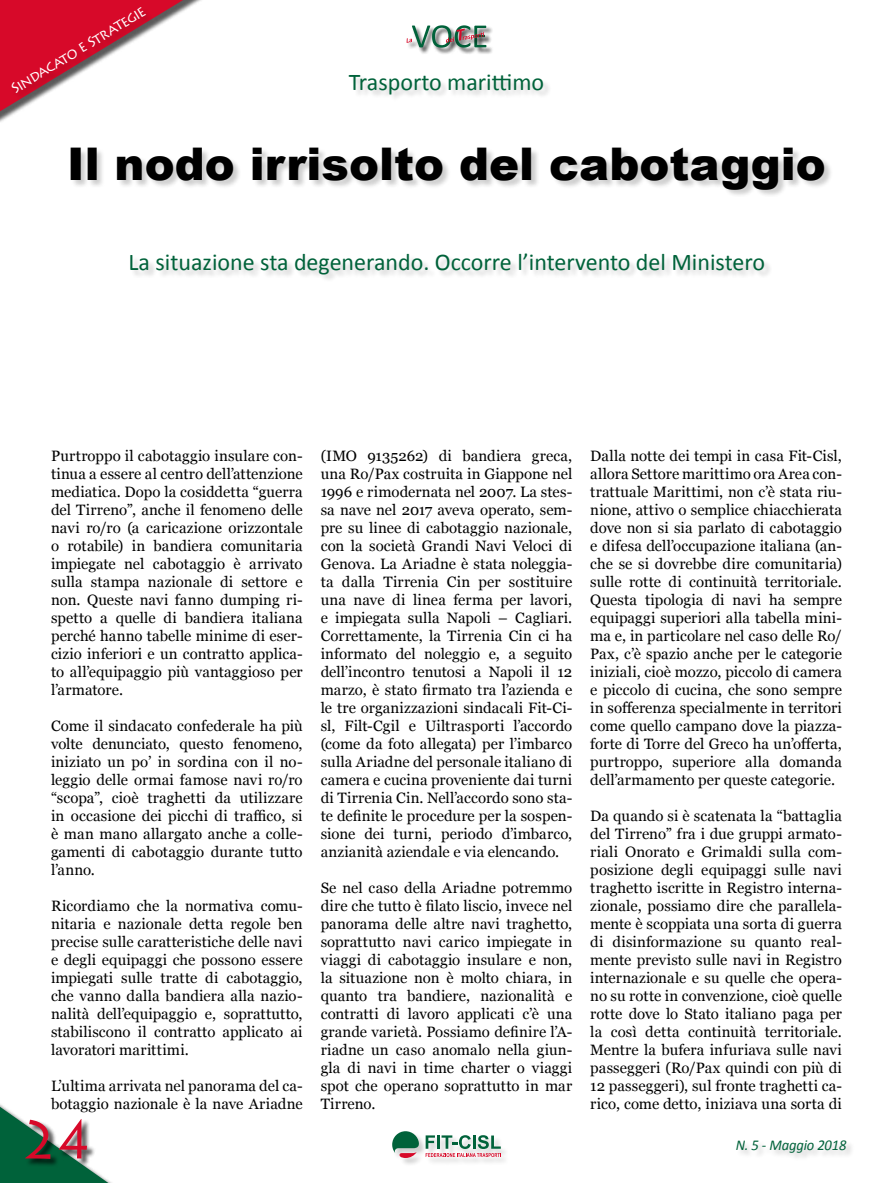
<style>
.page{position:relative;width:893px;height:1183px;background:#fff}
.page>*{position:absolute;margin:0;border:0;box-sizing:border-box;transform-origin:0 0}
.t1{font:54px "Lithos Pro";color:#d70929;scale:.95 1}
.t2{font:900 45px "Arial";color:#000}
.t3{font:24px "Calibri";color:#00623a}
.t4{font:15px/18px "Georgia";letter-spacing:.005em;color:#000;text-align:justify}
.t5{font:15px "Lithos Pro";color:#fff;scale:.95 1}
.t6{font:italic 15px "Calibri";letter-spacing:-.01em;color:#00623a}
</style>
<div class="page">
<div style="left:349px;top:75px;width:203px;height:27px;background:#000;opacity:.2"></div>
<div style="left:71px;top:148px;width:762px;height:50px;background:#000;opacity:.2"></div>
<div style="left:130px;top:254px;width:643px;height:28px;background:#000;opacity:.2"></div>
<div style="left:412px;top:25px;width:81px;height:30px;background:#000;opacity:.65"></div>
<div style="left:407px;top:39px;width:12px;height:11px;background:#f9f9f9"></div>
<div style="left:446px;top:29px;width:45px;height:20px;background:#000;opacity:.65"></div>
<svg style="left:407px;top:25px;width:79px;height:23px"></svg>
<svg style="left:0;top:1104px;width:110px;height:78px"></svg>
<div style="left:25px;top:1119px;width:71px;height:48px;background:#000;opacity:.65"></div>
<div style="left:393px;top:1131px;width:117px;height:35px;background:#000;opacity:.2"></div>
<svg style="left:392px;top:1131px;width:27px;height:26px"></svg>
<svg style="left:426px;top:1134px;width:75px;height:22px"></svg>
<div style="left:737px;top:1140px;width:118px;height:21px;background:#000;opacity:.2"></div>
<svg style="left:0;top:0;width:201px;height:119px"></svg>
<div style="left:11px;top:7px;width:144px;height:95px;background:#000;opacity:.2"></div>
<p class="t5" style="left:8px;top:82px;width:164px;rotate:-31deg">Sindacato e Strategie</p>
<h3 class="t3" style="left:349px;top:67px;width:197px">Trasporto marittimo</h3>
<h2 class="t2" style="left:67px;top:131px;width:760px">Il nodo irrisolto del cabotaggio</h2>
<h3 class="t3" style="left:129px;top:247px;width:638px">La situazione sta degenerando. Occorre l’intervento del Ministero</h3>
<p class="t4" style="left:51px;top:445px;width:253px">Purtroppo il cabotaggio insulare con&shy;tinua a essere al centro dell’attenzione mediatica. Dopo la cosiddetta “guerra del Tirreno”, anche il fenomeno delle navi ro/ro (a caricazione orizzontale o rotabile) in bandiera comunitaria impiegate nel cabotaggio è arrivato sulla stampa nazionale di settore e non. Queste navi fanno dumping ri&shy;spetto a quelle di bandiera italiana perché hanno tabelle minime di eser&shy;cizio inferiori e un contratto applica&shy;to all’equipaggio più vantaggioso per l’armatore.</p>
<p class="t4" style="left:51px;top:715px;width:253px">Come il sindacato confederale ha più volte denunciato, questo fenomeno, iniziato un po’ in sordina con il no&shy;leggio delle ormai famose navi ro/ro “scopa”, cioè traghetti da utilizzare in occasione dei picchi di traffico, si è man mano allargato anche a colle&shy;gamenti di cabotaggio durante tutto l’anno.</p>
<p class="t4" style="left:51px;top:895px;width:253px">Ricordiamo che la normativa comu&shy;nitaria e nazionale detta regole ben precise sulle caratteristiche delle navi e degli equipaggi che possono essere impiegati sulle tratte di cabotaggio, che vanno dalla bandiera alla nazio&shy;nalità dell’equipaggio e, soprattutto, stabiliscono il contratto applicato ai lavoratori marittimi.</p>
<p class="t4" style="left:51px;top:1075px;width:253px">L’ultima arrivata nel panorama del ca&shy;botaggio nazionale è la nave Ariadne</p>
<h1 class="t1" style="left:22px;top:1108px;width:76px">24</h1>
<p class="t4" style="left:321px;top:445px;width:253px">(IMO 9135262) di bandiera greca, una Ro/Pax costruita in Giappone nel 1996 e rimodernata nel 2007. La stes&shy;sa nave nel 2017 aveva operato, sem&shy;pre su linee di cabotaggio nazionale, con la società Grandi Navi Veloci di Genova. La Ariadne è stata noleggia&shy;ta dalla Tirrenia Cin per sostituire una nave di linea ferma per lavori, e impiegata sulla Napoli – Cagliari.<br>Correttamente, la Tirrenia Cin ci ha informato del noleggio e, a seguito dell’incontro tenutosi a Napoli il 12 marzo, è stato firmato tra l’azienda e le tre organizzazioni sindacali Fit-Ci&shy;sl, Filt-Cgil e Uiltrasporti l’accordo (come da foto allegata) per l’imbarco sulla Ariadne del personale italiano di camera e cucina proveniente dai turni di Tirrenia Cin. Nell’accordo sono sta&shy;te definite le procedure per la sospen&shy;sione dei turni, periodo d’imbarco, anzianità aziendale e via elencando.</p>
<p class="t4" style="left:321px;top:877px;width:253px">Se nel caso della Ariadne potremmo dire che tutto è filato liscio, invece nel panorama delle altre navi traghetto, soprattutto navi carico impiegate in viaggi di cabotaggio insulare e non, la situazione non è molto chiara, in quanto tra bandiere, nazionalità e contratti di lavoro applicati c’è una grande varietà. Possiamo definire l’A&shy;riadne un caso anomalo nella giun&shy;gla di navi in time charter o viaggi spot che operano soprattutto in mar Tirreno.</p>
<p class="t4" style="left:590px;top:445px;width:253px">Dalla notte dei tempi in casa Fit-Cisl, allora Settore marittimo ora Area con&shy;trattuale Marittimi, non c’è stata riu&shy;nione, attivo o semplice chiacchierata dove non si sia parlato di cabotaggio e difesa dell’occupazione italiana (an&shy;che se si dovrebbe dire comunitaria) sulle rotte di continuità territoriale.<br>Questa tipologia di navi ha sempre equipaggi superiori alla tabella mini&shy;ma e, in particolare nel caso delle Ro/ Pax, c’è spazio anche per le categorie iniziali, cioè mozzo, piccolo di camera e piccolo di cucina, che sono sempre in sofferenza specialmente in territori come quello campano dove la piazza&shy;forte di Torre del Greco ha un’offerta, purtroppo, superiore alla domanda dell’armamento per queste categorie.</p>
<p class="t4" style="left:590px;top:805px;width:253px">Da quando si è scatenata la “battaglia del Tirreno” fra i due gruppi armato&shy;riali Onorato e Grimaldi sulla com&shy;posizione degli equipaggi sulle navi traghetto iscritte in Registro interna&shy;zionale, possiamo dire che parallela&shy;mente è scoppiata una sorta di guerra di disinformazione su quanto real&shy;mente previsto sulle navi in Registro internazionale e su quelle che opera&shy;no su rotte in convenzione, cioè quelle rotte dove lo Stato italiano paga per la così detta continuità territoriale.<br>Mentre la bufera infuriava sulle navi passeggeri (Ro/Pax quindi con più di 12 passeggeri), sul fronte traghetti ca&shy;rico, come detto, iniziava una sorta di</p>
<p class="t6" style="left:736px;top:1134px;width:112px">N. 5 - Maggio 2018</p>
</div>
